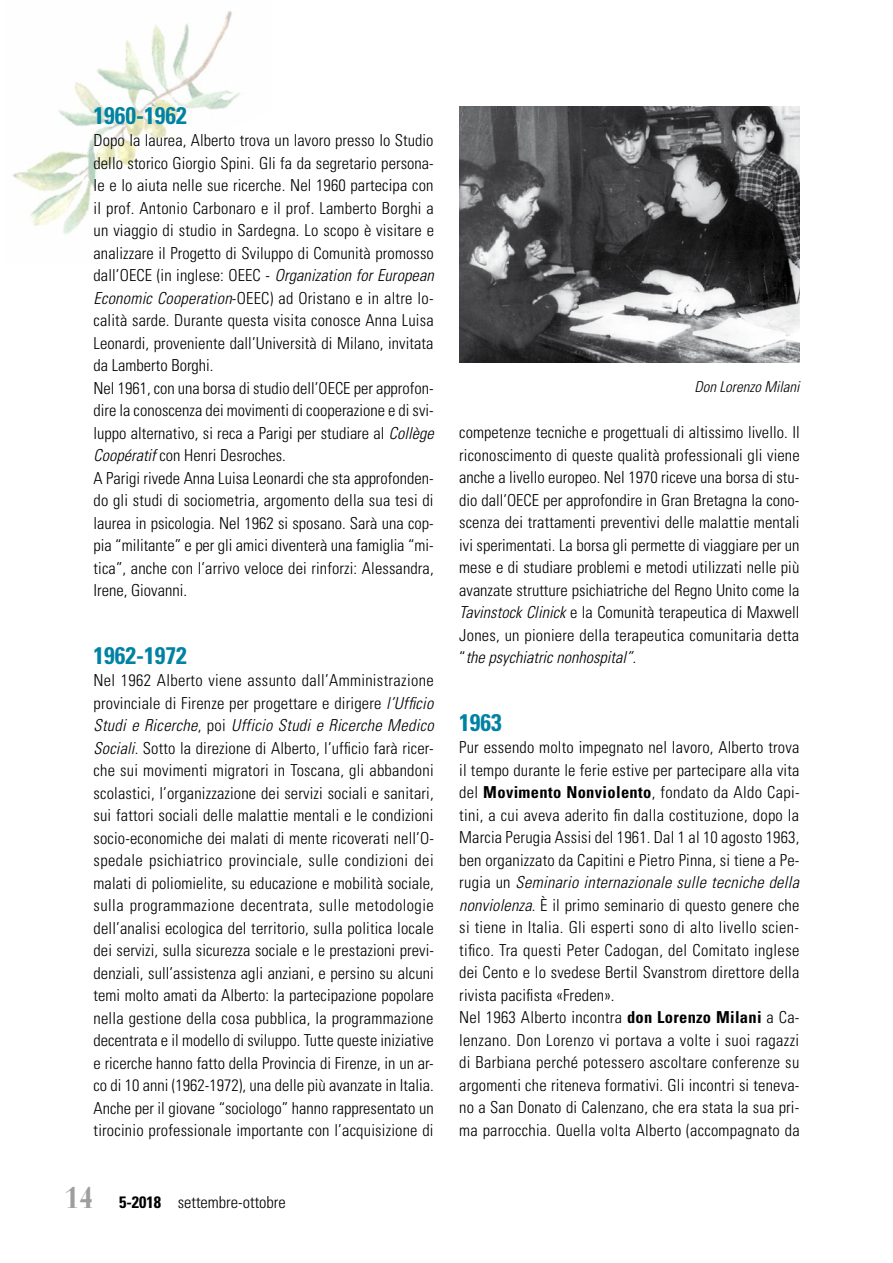
<style>
.page{position:relative;width:893px;height:1263px;background:#fff}
.page>*{position:absolute;margin:0;border:0;box-sizing:border-box;transform-origin:0 0}
.t1{font:700 condensed 24px "Univers LT Std";color:#0082a3}
.t2{font:300 condensed 16.5px/22.5px "Univers LT Std";letter-spacing:.01em;color:#000}
.t3{font:italic 300 condensed 15px "Univers LT Std";color:#000}
.s1{font-style:italic}
.s2{font-family:"Bauer Bodoni Std";font-weight:700;font-size:30px;color:#9c9e9f}
.s3{font-weight:700}
</style>
<div class="page">
<img style="left:12px;top:11px;width:228px;height:223px">
<img style="left:459px;top:106px;width:340px;height:256px">
<h1 class="t1" style="left:94px;top:100px;width:95px">1960-1962</h1>
<p class="t2" style="left:94px;top:129px;width:342px">Dopo la laurea, Alberto trova un lavoro presso lo Studio dello storico Giorgio Spini. Gli fa da segretario persona&shy;le e lo aiuta nelle sue ricerche. Nel 1960 partecipa con il prof. Antonio Carbonaro e il prof. Lamberto Borghi a un viaggio di studio in Sardegna. Lo scopo è visitare e analizzare il Progetto di Sviluppo di Comunità promosso dall’OECE (in inglese: OEEC - <span class="s1">Organization for European Economic Cooperation</span>-OEEC) ad Oristano e in altre lo&shy;calità sarde. Durante questa visita conosce Anna Luisa Leonardi, proveniente dall’Università di Milano, invitata da Lamberto Borghi.<br>Nel 1961, con una borsa di studio dell’OECE per approfon&shy;dire la conoscenza dei movimenti di cooperazione e di svi&shy;luppo alternativo, si reca a Parigi per studiare al <span class="s1">Collège Coopératif</span> con Henri Desroches.<br>A Parigi rivede Anna Luisa Leonardi che sta approfonden&shy;do gli studi di sociometria, argomento della sua tesi di laurea in psicologia. Nel 1962 si sposano. Sarà una cop&shy;pia “militante” e per gli amici diventerà una famiglia “mi&shy;tica”, anche con l’arrivo veloce dei rinforzi: Alessandra, Irene, Giovanni.</p>
<h1 class="t1" style="left:94px;top:640px;width:95px">1962-1972</h1>
<p class="t2" style="left:94px;top:669px;width:342px;text-align:justify">Nel 1962 Alberto viene assunto dall’Amministrazione provinciale di Firenze per progettare e dirigere <span class="s1">l’Ufficio Studi e Ricerche</span>, poi <span class="s1">Ufficio Studi e Ricerche Medico Sociali</span>. Sotto la direzione di Alberto, l’ufficio farà ricer&shy;che sui movimenti migratori in Toscana, gli abbandoni scolastici, l’organizzazione dei servizi sociali e sanitari, sui fattori sociali delle malattie mentali e le condizioni socio-economiche dei malati di mente ricoverati nell’O&shy;spedale psichiatrico provinciale, sulle condizioni dei malati di poliomielite, su educazione e mobilità sociale, sulla programmazione decentrata, sulle metodologie dell’analisi ecologica del territorio, sulla politica locale dei servizi, sulla sicurezza sociale e le prestazioni previ&shy;denziali, sull’assistenza agli anziani, e persino su alcuni temi molto amati da Alberto: la partecipazione popolare nella gestione della cosa pubblica, la programmazione decentrata e il modello di sviluppo. Tutte queste iniziative e ricerche hanno fatto della Provincia di Firenze, in un ar&shy;co di 10 anni (1962-1972), una delle più avanzate in Italia.<br>Anche per il giovane “sociologo” hanno rappresentato un tirocinio professionale importante con l’acquisizione di</p>
<p class="t2" style="left:65px;top:1191px;width:223px"><span class="s2">14</span> <span class="s3">5-2018</span> settembre-ottobre</p>
<p class="t3" style="left:694px;top:378px;width:106px">Don Lorenzo Milani</p>
<p class="t2" style="left:459px;top:421px;width:342px;text-align:justify">competenze tecniche e progettuali di altissimo livello. Il riconoscimento di queste qualità professionali gli viene anche a livello europeo. Nel 1970 riceve una borsa di stu&shy;dio dall’OECE per approfondire in Gran Bretagna la cono&shy;scenza dei trattamenti preventivi delle malattie mentali ivi sperimentati. La borsa gli permette di viaggiare per un mese e di studiare problemi e metodi utilizzati nelle più avanzate strutture psichiatriche del Regno Unito come la <span class="s1">Tavinstock Clinick</span> e la Comunità terapeutica di Maxwell Jones, un pioniere della terapeutica comunitaria detta “<span class="s1">the psychiatric nonhospital”.</span></p>
<h1 class="t1" style="left:459px;top:707px;width:44px">1963</h1>
<p class="t2" style="left:459px;top:736px;width:342px">Pur essendo molto impegnato nel lavoro, Alberto trova il tempo durante le ferie estive per partecipare alla vita del <span class="s3">Movimento Nonviolento</span>, fondato da Aldo Capi&shy;tini, a cui aveva aderito fin dalla costituzione, dopo la Marcia Perugia Assisi del 1961. Dal 1 al 10 agosto 1963, ben organizzato da Capitini e Pietro Pinna, si tiene a Pe&shy;rugia un <span class="s1">Seminario internazionale sulle tecniche della nonviolenza</span>. È il primo seminario di questo genere che si tiene in Italia. Gli esperti sono di alto livello scien&shy;tifico. Tra questi Peter Cadogan, del Comitato inglese dei Cento e lo svedese Bertil Svanstrom direttore della rivista pacifista «Freden».<br>Nel 1963 Alberto incontra <span class="s3">don Lorenzo Milani</span> a Ca&shy;lenzano. Don Lorenzo vi portava a volte i suoi ragazzi di Barbiana perché potessero ascoltare conferenze su argomenti che riteneva formativi. Gli incontri si teneva&shy;no a San Donato di Calenzano, che era stata la sua pri&shy;ma parrocchia. Quella volta Alberto (accompagnato da</p>
</div>
